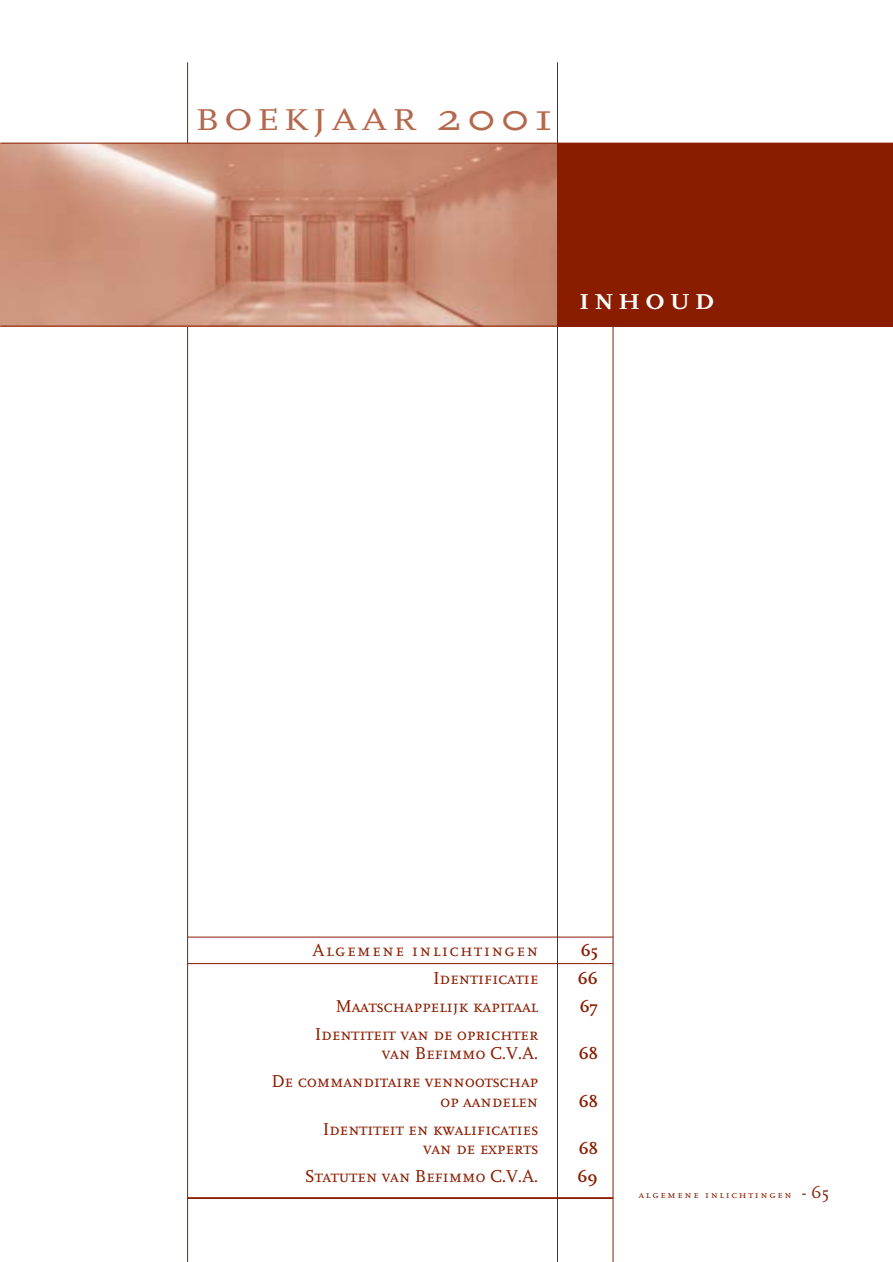
<style>
.page{position:relative;width:893px;height:1262px;background:#fff}
.page>*{position:absolute;margin:0;border:0;box-sizing:border-box;transform-origin:0 0}
.t1{font:31.5px "FF Scala";letter-spacing:.125em;color:#b4684c;scale:1.2 1}
.t2{font:700 22.5px "FF Scala";letter-spacing:.2em;color:#fff;scale:1.15 1}
.t3{font:18px/19.5px "FF Scala Caps";letter-spacing:-.015em;color:#8a1c00;text-align:right}
.t4{font:18px "FF Scala Caps";letter-spacing:.075em;color:#8a1c00}
.t5{font:700 16.5px "FF Scala";color:#8a1c00}
.t6{font:10.5px "FF Scala Caps";letter-spacing:.15em;color:#8a1c00;scale:1.05 1}
.s1{font-family:"FF Scala Caps";font-size:40.5px}
.s2{font-size:16.5px}
</style>
<div class="page">
<hr style="left:187px;top:62px;width:1px;height:1199px;background:#8a1c00">
<img style="left:0;top:144px;width:557px;height:182px">
<div style="left:557px;top:143px;width:335px;height:184px;background:#8a1c00"></div>
<hr style="left:557px;top:62px;width:1px;height:1199px;background:#8a1c00">
<hr style="left:612px;top:326px;width:1px;height:935px;background:#8a1c00">
<hr style="left:0;top:143px;width:892px;height:1px;background:#8a1c00">
<hr style="left:0;top:326px;width:892px;height:1px;background:#8a1c00">
<hr style="left:188px;top:936px;width:425px;height:1px;background:#8a1c00">
<hr style="left:188px;top:963px;width:425px;height:1px;background:#8a1c00">
<hr style="left:188px;top:1197px;width:424px;height:1px;background:#8a1c00">
<h1 class="t1" style="left:196px;top:107px;width:299px">BOEKJAAR <span class="s1">2001</span></h1>
<p class="t2" style="left:579px;top:292px;width:119px">INHOUD</p>
<p class="t4" style="left:312px;top:938px;width:227px">Algemene inlichtingen</p>
<p class="t5" style="left:580px;top:943px;width:19px">65</p>
<p class="t3" style="left:433px;top:967px;width:107px">Identificatie</p>
<p class="t5" style="left:577px;top:971px;width:22px">66</p>
<p class="t3" style="left:336px;top:995px;width:204px">Maatschappelijk kapitaal</p>
<p class="t5" style="left:579px;top:999px;width:20px">67</p>
<p class="t3" style="left:315px;top:1023px;width:225px">Identiteit van de oprichter van Befimmo C.V.A.</p>
<p class="t5" style="left:578px;top:1047px;width:21px">68</p>
<p class="t3" style="left:271px;top:1071px;width:268px">De commanditaire vennootschap op aandelen</p>
<p class="t3" style="left:323px;top:1118px;width:217px">Identiteit en kwalificaties van de experts</p>
<p class="t5" style="left:578px;top:1094px;width:21px">68</p>
<p class="t5" style="left:578px;top:1142px;width:21px">68</p>
<p class="t3" style="left:305px;top:1166px;width:235px">Statuten van Befimmo C.V.A.</p>
<p class="t5" style="left:577px;top:1170px;width:22px">69</p>
<p class="t6" style="left:639px;top:1188px;width:183px">algemene inlichtingen <span class="s2">- 65</span></p>
</div>
